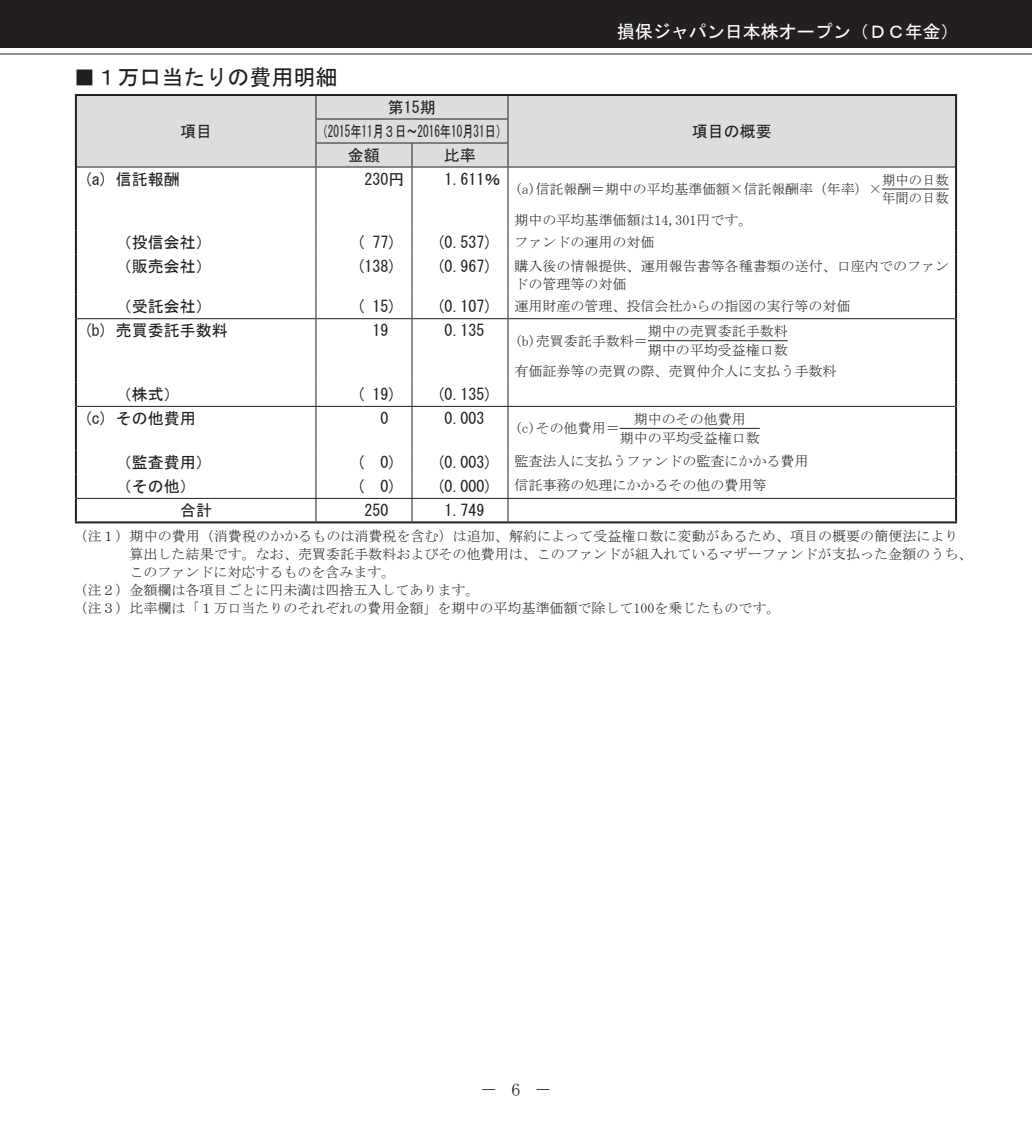
<style>
.page{position:relative;width:1032px;height:1134px;background:#fff}
.page>*{position:absolute;margin:0;border:0;box-sizing:border-box;transform-origin:0 0}
.t1{font:22px "MS Gothic";color:#231f20}
.t2{font:18px "MS Gothic";color:#fff}
.t3{font:18px "MS Mincho";color:#231f20}
.t4{font:16px/23.8px "MS Gothic";color:#231f20;text-align:center}
.t5{font:14px/18.4px "MS Mincho";color:#231f20}
.t6{font:14px/18.4px "MS Mincho";color:#231f20;scale:.95 1}
</style>
<div class="page">
<div style="left:0;top:0;width:1032px;height:48px;background:#231f20"></div>
<hr style="left:0;top:53px;width:1032px;height:1px;background:#231f20">
<div style="left:77px;top:96px;width:878px;height:70px;background:#dcdddf"></div>
<svg style="left:315px;top:96px;width:1px;height:70px"></svg>
<svg style="left:411px;top:144px;width:1px;height:22px"></svg>
<svg style="left:507px;top:96px;width:1px;height:70px"></svg>
<hr style="left:315px;top:118px;width:193px;height:2px;background:#231f20">
<hr style="left:315px;top:142px;width:193px;height:2px;background:#231f20">
<hr style="left:77px;top:166px;width:239px;height:2px;background:#231f20">
<hr style="left:315px;top:167px;width:1px;height:64px;background:#231f20">
<hr style="left:316px;top:166px;width:639px;height:2px;background:#231f20">
<hr style="left:411px;top:167px;width:1px;height:64px;background:#231f20">
<hr style="left:507px;top:167px;width:1px;height:64px;background:#231f20">
<svg style="left:315px;top:231px;width:1px;height:24px"></svg>
<svg style="left:411px;top:231px;width:1px;height:24px"></svg>
<svg style="left:507px;top:231px;width:1px;height:24px"></svg>
<hr style="left:315px;top:255px;width:1px;height:40px;background:#231f20">
<hr style="left:411px;top:255px;width:1px;height:40px;background:#231f20">
<hr style="left:507px;top:255px;width:1px;height:40px;background:#231f20">
<svg style="left:315px;top:295px;width:1px;height:23px"></svg>
<svg style="left:411px;top:295px;width:1px;height:23px"></svg>
<svg style="left:507px;top:295px;width:1px;height:23px"></svg>
<hr style="left:77px;top:318px;width:239px;height:1px;background:#231f20">
<hr style="left:315px;top:319px;width:1px;height:63px;background:#231f20">
<hr style="left:316px;top:318px;width:639px;height:1px;background:#231f20">
<hr style="left:411px;top:319px;width:1px;height:63px;background:#231f20">
<hr style="left:507px;top:319px;width:1px;height:63px;background:#231f20">
<svg style="left:315px;top:382px;width:1px;height:24px"></svg>
<svg style="left:411px;top:382px;width:1px;height:24px"></svg>
<svg style="left:507px;top:382px;width:1px;height:24px"></svg>
<hr style="left:315px;top:407px;width:1px;height:43px;background:#231f20">
<hr style="left:508px;top:406px;width:447px;height:1px;background:#231f20">
<hr style="left:411px;top:407px;width:1px;height:43px;background:#231f20">
<hr style="left:507px;top:407px;width:1px;height:43px;background:#231f20">
<hr style="left:77px;top:498px;width:878px;height:1px;background:#231f20">
<svg style="left:315px;top:450px;width:1px;height:71px"></svg>
<svg style="left:411px;top:450px;width:1px;height:71px"></svg>
<svg style="left:507px;top:450px;width:1px;height:71px"></svg>
<hr style="left:75px;top:94px;width:241px;height:2px;background:#231f20">
<hr style="left:75px;top:96px;width:2px;height:23px;background:#231f20">
<hr style="left:75px;top:119px;width:2px;height:24px;background:#231f20">
<hr style="left:75px;top:143px;width:2px;height:24px;background:#231f20">
<hr style="left:316px;top:94px;width:641px;height:2px;background:#231f20">
<hr style="left:955px;top:96px;width:2px;height:23px;background:#231f20">
<hr style="left:955px;top:119px;width:2px;height:24px;background:#231f20">
<hr style="left:955px;top:143px;width:2px;height:24px;background:#231f20">
<hr style="left:75px;top:167px;width:2px;height:64px;background:#231f20">
<hr style="left:955px;top:167px;width:2px;height:64px;background:#231f20">
<hr style="left:75px;top:231px;width:2px;height:24px;background:#231f20">
<hr style="left:955px;top:231px;width:2px;height:24px;background:#231f20">
<hr style="left:75px;top:255px;width:2px;height:40px;background:#231f20">
<hr style="left:955px;top:255px;width:2px;height:40px;background:#231f20">
<hr style="left:75px;top:295px;width:2px;height:24px;background:#231f20">
<hr style="left:955px;top:295px;width:2px;height:24px;background:#231f20">
<hr style="left:75px;top:319px;width:2px;height:63px;background:#231f20">
<hr style="left:955px;top:319px;width:2px;height:63px;background:#231f20">
<hr style="left:955px;top:382px;width:2px;height:24px;background:#231f20">
<hr style="left:75px;top:382px;width:2px;height:24px;background:#231f20">
<hr style="left:75px;top:406px;width:2px;height:44px;background:#231f20">
<hr style="left:955px;top:406px;width:2px;height:44px;background:#231f20">
<hr style="left:955px;top:450px;width:2px;height:24px;background:#231f20">
<hr style="left:955px;top:474px;width:2px;height:24px;background:#231f20">
<hr style="left:75px;top:450px;width:2px;height:24px;background:#231f20">
<hr style="left:75px;top:474px;width:2px;height:24px;background:#231f20">
<hr style="left:75px;top:498px;width:2px;height:23px;background:#231f20">
<hr style="left:955px;top:498px;width:2px;height:23px;background:#231f20">
<hr style="left:75px;top:521px;width:882px;height:2px;background:#231f20">
<hr style="left:77px;top:406px;width:431px;height:1px;background:#231f20">
<hr style="left:882px;top:188px;width:67px;height:2px;background:#231f20">
<hr style="left:648px;top:340px;width:140px;height:1px;background:#231f20">
<hr style="left:620px;top:428px;width:140px;height:1px;background:#231f20">
<h1 class="t1" style="left:73px;top:66px;width:266px">■１万口当たりの費用明細</h1>
<p class="t4" style="left:180px;top:119px;width:33px">項目</p>
<p class="t4" style="left:317px;top:95px;width:192px">第15期<br>（2015年11月３日～2016年10月31日）</p>
<p class="t4" style="left:348px;top:143px;width:33px">金額</p>
<p class="t4" style="left:444px;top:143px;width:33px">比率</p>
<p class="t4" style="left:84px;top:167px;width:97px">(a) 信託報酬</p>
<p class="t4" style="left:364px;top:167px;width:41px">230円</p>
<p class="t4" style="left:444px;top:167px;width:57px">1.611％</p>
<p class="t2" style="left:617px;top:23px;width:343px">損保ジャパン日本株オープン（ＤＣ年金）</p>
<p class="t4" style="left:692px;top:119px;width:81px">項目の概要</p>
<p class="t5" style="left:515px;top:180px;width:369px">(a)信託報酬＝期中の平均基準価額×信託報酬率（年率）×</p>
<p class="t6" style="left:882px;top:171px;width:71px">期中の日数年間の日数</p>
<p class="t5" style="left:514px;top:210px;width:239px">期中の平均基準価額は14,301円です。</p>
<p class="t4" style="left:116px;top:231px;width:97px">（投信会社）</p>
<p class="t4" style="left:356px;top:231px;width:41px">( 77)</p>
<p class="t4" style="left:436px;top:231px;width:57px">(0.537)</p>
<p class="t5" style="left:514px;top:232px;width:141px">ファンドの運用の対価</p>
<p class="t4" style="left:116px;top:255px;width:97px">（販売会社）</p>
<p class="t4" style="left:356px;top:255px;width:41px">(138)</p>
<p class="t4" style="left:436px;top:255px;width:57px">(0.967)</p>
<p class="t5" style="left:514px;top:257px;width:436px">購入後の情報提供、運用報告書等各種書類の送付、口座内でのファンドの管理等の対価</p>
<p class="t4" style="left:116px;top:295px;width:97px">（受託会社）</p>
<p class="t4" style="left:356px;top:295px;width:41px">( 15)</p>
<p class="t4" style="left:436px;top:295px;width:57px">(0.107)</p>
<p class="t5" style="left:514px;top:296px;width:337px">運用財産の管理、投信会社からの指図の実行等の対価</p>
<p class="t4" style="left:84px;top:319px;width:145px">(b) 売買委託手数料</p>
<p class="t4" style="left:372px;top:319px;width:17px">19</p>
<p class="t4" style="left:444px;top:319px;width:41px">0.135</p>
<p class="t5" style="left:515px;top:331px;width:134px">(b)売買委託手数料＝</p>
<p class="t5" style="left:648px;top:322px;width:141px">期中の売買委託手数料期中の平均受益権口数</p>
<p class="t5" style="left:514px;top:362px;width:323px">有価証券等の売買の際、売買仲介人に支払う手数料</p>
<p class="t4" style="left:116px;top:382px;width:65px">（株式）</p>
<p class="t4" style="left:356px;top:382px;width:41px">( 19)</p>
<p class="t4" style="left:436px;top:382px;width:57px">(0.135)</p>
<p class="t4" style="left:84px;top:406px;width:113px">(c) その他費用</p>
<p class="t4" style="left:380px;top:406px;width:9px">0</p>
<p class="t4" style="left:444px;top:406px;width:41px">0.003</p>
<p class="t5" style="left:515px;top:419px;width:106px">(c)その他費用＝</p>
<p class="t5" style="left:620px;top:410px;width:141px;text-align:center">期中のその他費用<br>期中の平均受益権口数</p>
<p class="t4" style="left:116px;top:450px;width:97px">（監査費用）</p>
<p class="t4" style="left:356px;top:450px;width:41px">(　0)</p>
<p class="t4" style="left:436px;top:450px;width:57px">(0.003)</p>
<p class="t5" style="left:514px;top:452px;width:295px">監査法人に支払うファンドの監査にかかる費用</p>
<p class="t4" style="left:116px;top:474px;width:81px">（その他）</p>
<p class="t4" style="left:356px;top:474px;width:41px">(　0)</p>
<p class="t4" style="left:436px;top:474px;width:57px">(0.000)</p>
<p class="t5" style="left:514px;top:476px;width:253px">信託事務の処理にかかるその他の費用等</p>
<p class="t4" style="left:180px;top:498px;width:33px">合計</p>
<p class="t4" style="left:364px;top:498px;width:25px">250</p>
<p class="t4" style="left:444px;top:498px;width:41px">1.749</p>
<p class="t5" style="left:73px;top:527px;width:887px">（注１）期中の費用（消費税のかかるものは消費税を含む）は追加、解約によって受益権口数に変動があるため、項目の概要の簡便法により</p>
<p class="t5" style="left:129px;top:545px;width:844px">算出した結果です。なお、売買委託手数料およびその他費用は、このファンドが組入れているマザーファンドが支払った金額のうち、</p>
<p class="t5" style="left:129px;top:563px;width:268px">このファンドに対応するものを含みます。</p>
<p class="t5" style="left:73px;top:581px;width:408px">（注２）金額欄は各項目ごとに円未満は四捨五入してあります。</p>
<p class="t5" style="left:73px;top:599px;width:709px">（注３）比率欄は「１万口当たりのそれぞれの費用金額」を期中の平均基準価額で除して100を乗じたものです。</p>
<p class="t3" style="left:511px;top:1081px;width:10px">6</p>
<p class="t3" style="left:480px;top:1081px;width:73px">－　　－</p>
</div>
